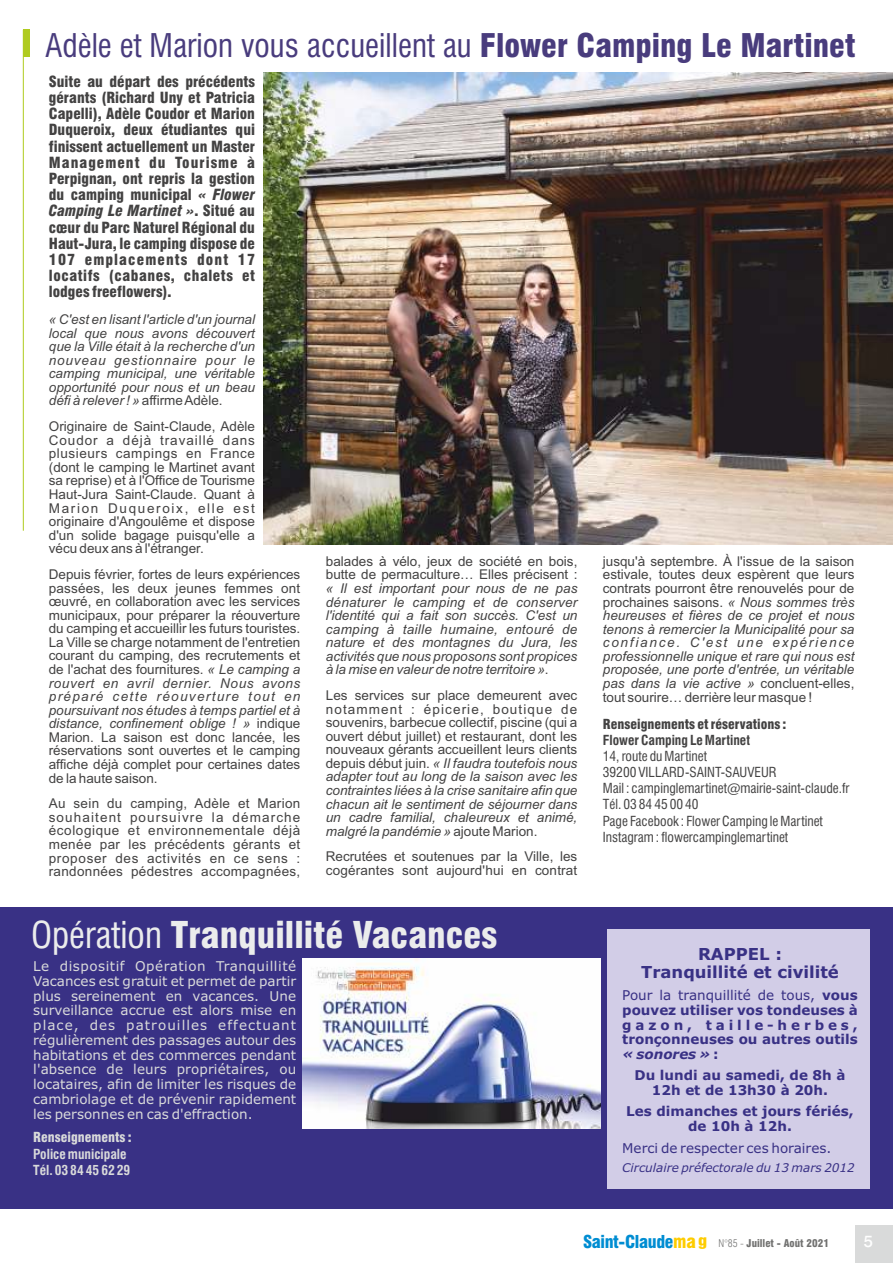
<style>
.page{position:relative;width:893px;height:1263px;background:#fff}
.page>*{position:absolute;margin:0;border:0;box-sizing:border-box;transform-origin:0 0}
.t1{font:900 condensed 36px "Swiss 721 BT";color:#ebecec}
.t2{font:condensed 31.8px "Swiss 721 BT";color:#493c7d}
.t3{font:700 16.5px/18px "Verdana";color:#393185;text-align:center}
.t4{font:500 16.5px "Swiss 721 BT";color:#fefefe}
.t5{font:900 condensed 15px/16.2px "Swiss 721 BT";letter-spacing:.035em;color:#434242;text-align:justify}
.t6{font:13.5px/13.5px "Arial";color:#434242;text-align:justify}
.t7{font:italic 13.5px/13.5px "Arial";color:#434242;text-align:justify}
.t8{font:13.5px/14.7px "Verdana";color:#d9dada;text-align:justify}
.t9{font:700 13.5px/14.7px "Verdana";color:#393185;text-align:center}
.t10{font:condensed 13.5px/16.2px "Swiss 721 BT";color:#434242}
.t11{font:700 condensed 13.5px/16.2px "Swiss 721 BT";color:#d9dada}
.t12{font:900 condensed 13.5px "Swiss 721 BT";color:#434242}
.t13{font:13.5px "Verdana";color:#393185}
.t14{font:700 condensed 13.5px "Swiss 721 BT";color:#434242}
.t15{font:900 condensed 13.5px "Swiss 721 BT";color:#d9dada}
.t16{font:italic 12px "Verdana";color:#393185}
.t17{font:900 condensed 10.5px "Swiss 721 BT";color:#727271}
.s1{font-weight:900}
.s2{font-style:italic}
.s3{font-style:normal}
.s4{font-weight:400}
.s5{font-size:17.4px;color:#008dd2}
.s6{font-size:18.15px;color:#fecc00}
.s7{font-size:15.3px;color:#fecc00}
.s8{font-weight:300}
</style>
<div class="page">
<div style="left:0;top:907px;width:893px;height:302px;background:#393185"></div>
<div style="left:855px;top:1225px;width:38px;height:38px;background:#d9dada"></div>
<div style="left:23px;top:30px;width:7px;height:27px;background:#b0cb1f"></div>
<hr style="left:23px;top:30px;width:1px;height:501px;background:#b0cb1f">
<img style="left:264px;top:72px;width:629px;height:472px">
<img style="left:303px;top:958px;width:298px;height:170px">
<div style="left:607px;top:930px;width:263px;height:259px;background:#d2cde7"></div>
<h2 class="t2" style="left:45px;top:33px;width:812px">Adèle et Marion vous accueillent au <span class="s1">Flower Camping Le Martinet</span></h2>
<p class="t5" style="left:49px;top:75px;width:208px">Suite au départ des précédents gérants (Richard Uny et Patricia Capelli), Adèle Coudor et Marion Duqueroix, deux étudiantes qui finissent actuellement un Master Management du Tourisme à Perpignan, ont repris la gestion du camping municipal <span class="s2">« Flower Camping Le Martinet »</span>. Situé au cœur du Parc Naturel Régional du Haut-Jura, le camping dispose de 107 emplacements dont 17 locatifs (cabanes, chalets et lodges freeflowers).</p>
<p class="t7" style="left:49px;top:314px;width:208px">« C'est en lisant l'article d'un journal local que nous avons découvert que la Ville était à la recherche d'un nouveau gestionnaire pour le camping municipal, une véritable opportunité pour nous et un beau défi à relever ! » <span class="s3">affirme Adèle.</span></p>
<p class="t6" style="left:49px;top:421px;width:208px">Originaire de Saint-Claude, Adèle Coudor a déjà travaillé dans plusieurs campings en France (dont le camping le Martinet avant sa reprise) et à l'Office de Tourisme Haut-Jura Saint-Claude. Quant à Marion Duqueroix, elle est originaire d'Angoulême et dispose d'un solide bagage puisqu'elle a vécu deux ans à l'étranger.</p>
<p class="t6" style="left:49px;top:569px;width:253px">Depuis février, fortes de leurs expériences passées, les deux jeunes femmes ont œuvré, en collaboration avec les services municipaux, pour préparer la réouverture du camping et accueillir les futurs touristes.<br>La Ville se charge notamment de l'entretien courant du camping, des recrutements et de l'achat des fournitures. <span class="s2">« Le camping a rouvert en avril dernier. Nous avons préparé cette réouverture tout en poursuivant nos études à temps partiel et à distance, confinement oblige ! »</span> indique Marion. La saison est donc lancée, les réservations sont ouvertes et le camping affiche déjà complet pour certaines dates de la haute saison.</p>
<p class="t6" style="left:49px;top:798px;width:253px">Au sein du camping, Adèle et Marion souhaitent poursuivre la démarche écologique et environnementale déjà menée par les précédents gérants et proposer des activités en ce sens : randonnées pédestres accompagnées,</p>
<p class="t6" style="left:326px;top:555px;width:253px">balades à vélo, jeux de société en bois, butte de permaculture… Elles précisent :</p>
<p class="t7" style="left:326px;top:583px;width:253px">« Il est important pour nous de ne pas dénaturer le camping et de conserver l'identité qui a fait son succès. C'est un camping à taille humaine, entouré de nature et des montagnes du Jura, les activités que nous proposons sont propices à la mise en valeur de notre territoire »<span class="s3">.</span></p>
<p class="t6" style="left:326px;top:690px;width:253px">Les services sur place demeurent avec notamment : épicerie, boutique de souvenirs, barbecue collectif, piscine (qui a ouvert début juillet) et restaurant, dont les nouveaux gérants accueillent leurs clients depuis début juin. <span class="s2">« Il faudra toutefois nous adapter tout au long de la saison avec les contraintes liées à la crise sanitaire afin que chacun ait le sentiment de séjourner dans un cadre familial, chaleureux et animé, malgré la pandémie »</span> ajoute Marion.</p>
<p class="t6" style="left:326px;top:851px;width:253px">Recrutées et soutenues par la Ville, les cogérantes sont aujourd'hui en contrat</p>
<h1 class="t1" style="left:31px;top:921px;width:468px"><span class="s4">Opération</span> Tranquillité Vacances</h1>
<p class="t8" style="left:33px;top:960px;width:265px">Le dispositif Opération Tranquillité Vacances est gratuit et permet de partir plus sereinement en vacances. Une surveillance accrue est alors mise en place, des patrouilles effectuant régulièrement des passages autour des habitations et des commerces pendant l'absence de leurs propriétaires, ou locataires, afin de limiter les risques de cambriolage et de prévenir rapidement les personnes en cas d'effraction.</p>
<p class="t15" style="left:33px;top:1132px;width:100px">Renseignements :</p>
<p class="t11" style="left:33px;top:1147px;width:99px">Police municipale<br>Tél. 03 84 45 62 29</p>
<p class="t7" style="left:603px;top:555px;width:253px"><span class="s3">jusqu'à septembre. À l'issue de la saison estivale, toutes deux espèrent que leurs contrats pourront être renouvelés pour de prochaines saisons.</span> « Nous sommes très heureuses et fières de ce projet et nous tenons à remercier la Municipalité pour sa confiance. C'est une expérience professionnelle unique et rare qui nous est proposée, une porte d'entrée, un véritable pas dans la vie active » <span class="s3">concluent-elles, tout sourire… derrière leur masque !</span></p>
<p class="t12" style="left:603px;top:718px;width:185px">Renseignements et réservations :</p>
<p class="t14" style="left:603px;top:734px;width:149px">Flower Camping Le Martinet</p>
<p class="t10" style="left:603px;top:749px;width:248px">14, route du Martinet<br>39200 VILLARD-SAINT-SAUVEUR<br>Mail : campinglemartinet@mairie-saint-claude.fr Tél. 03 84 45 00 40<br>Page Facebook : Flower Camping le Martinet Instagram : flowercampinglemartinet</p>
<p class="t3" style="left:641px;top:946px;width:199px">RAPPEL :<br>Tranquillité et civilité</p>
<p class="t9" style="left:622px;top:989px;width:237px;text-align:justify"><span class="s4">Pour la tranquillité de tous,</span> vous pouvez utiliser vos tondeuses à gazon, taille-herbes, tronçonneuses ou autres outils <span class="s2">« sonores »</span> :</p>
<p class="t9" style="left:634px;top:1069px;width:212px">Du lundi au samedi, de 8h à<br>12h et de 13h30 à 20h.</p>
<p class="t9" style="left:626px;top:1105px;width:229px">Les dimanches et jours fériés, de 10h à12h.</p>
<p class="t13" style="left:622px;top:1142px;width:211px">Merci de respecter ces horaires.</p>
<p class="t16" style="left:622px;top:1163px;width:234px">Circulaire préfectorale du 13 mars 2012</p>
<p class="t17" style="left:583px;top:1239px;width:247px"><span class="s5">Saint-Claude</span><span class="s6">ma</span><span class="s7">g</span> <span class="s8">N°85 -</span> Juillet - Août 2021</p>
<p class="t4" style="left:864px;top:1234px;width:11px">5</p>
</div>
